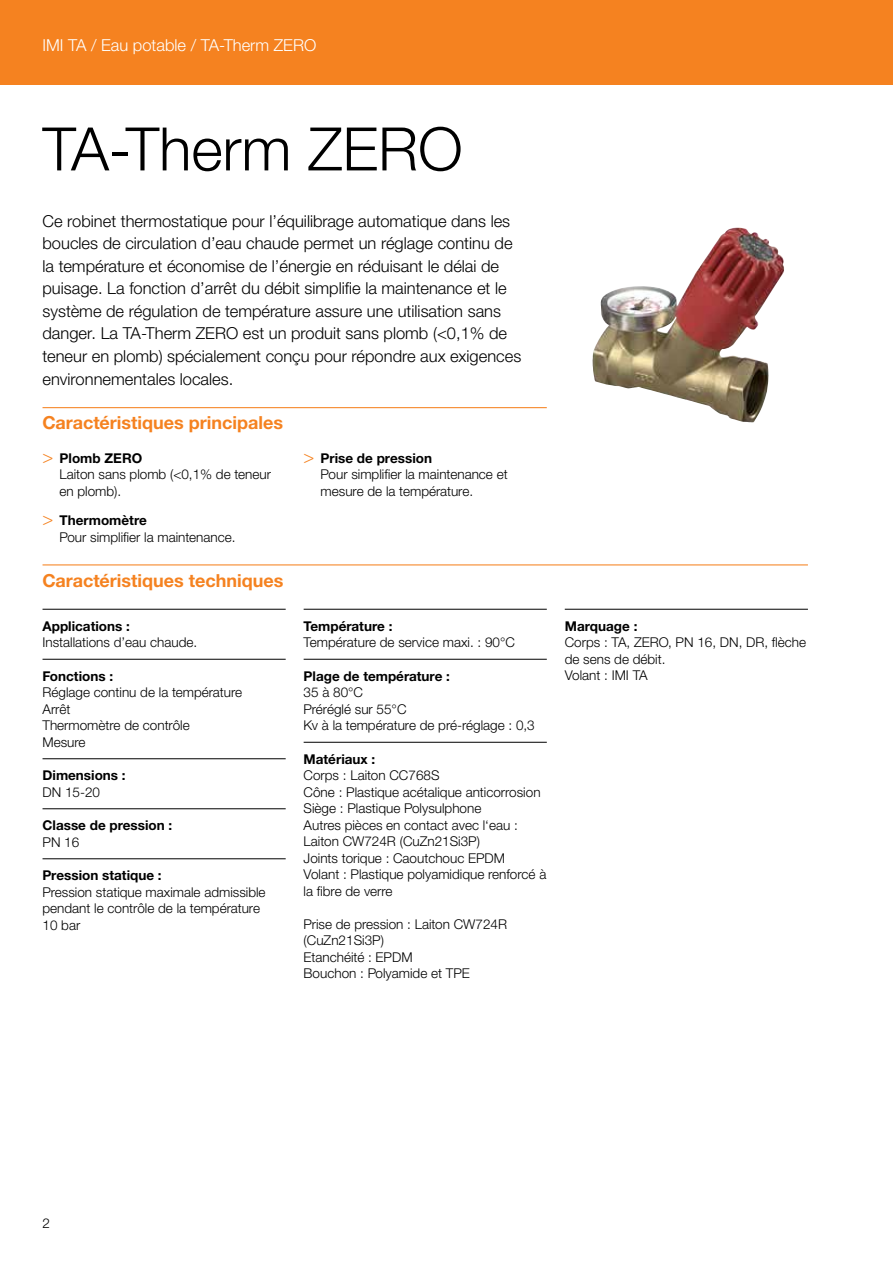
<style>
.page{position:relative;width:893px;height:1263px;background:#fff}
.page>*{position:absolute;margin:0;border:0;box-sizing:border-box;transform-origin:0 0}
.t1{font:300 60px "Helvetica Neue LTW1 G";color:#000}
.t2{font:700 18px "Helvetica Neue LTW1 G";color:#f58220}
.t3{font:300 16.5px/22.5px "Helvetica Neue LTW1 G";color:#000}
.t4{font:300 16.5px "Helvetica Neue LTW1 G";color:#fff}
.t5{font:300 13.5px/16.5px "Helvetica Neue LTW1 G";color:#000}
.t6{font:700 13.5px "Helvetica Neue LTW1 G";color:#000}
.s1{font-family:"Helvetica Neue LT Std";font-size:18px;color:#f58220}
.s2{font-weight:700}
</style>
<div class="page">
<div style="left:0;top:0;width:893px;height:85px;background:#f58220"></div>
<hr style="left:43px;top:407px;width:504px;height:1px;background:#f58220">
<hr style="left:43px;top:564px;width:765px;height:1px;background:#f58220">
<hr style="left:43px;top:609px;width:243px;height:1px;background:#000">
<hr style="left:43px;top:659px;width:243px;height:1px;background:#000">
<hr style="left:43px;top:758px;width:243px;height:1px;background:#000">
<hr style="left:43px;top:808px;width:243px;height:1px;background:#000">
<hr style="left:43px;top:858px;width:243px;height:1px;background:#000">
<hr style="left:304px;top:609px;width:243px;height:1px;background:#000">
<hr style="left:304px;top:659px;width:243px;height:1px;background:#000">
<hr style="left:304px;top:742px;width:243px;height:1px;background:#000">
<hr style="left:565px;top:609px;width:243px;height:1px;background:#000">
<img style="left:592px;top:230px;width:192px;height:192px">
<p class="t4" style="left:43px;top:35px;width:275px">IMI TA / Eau potable / TA-Therm ZERO</p>
<h1 class="t1" style="left:43px;top:112px;width:422px">TA-Therm ZERO</h1>
<p class="t3" style="left:43px;top:210px;width:480px">Ce robinet thermostatique pour l’équilibrage automatique dans les boucles de circulation d’eau chaude permet un réglage continu de la température et économise de l’énergie en réduisant le délai de puisage. La fonction d’arrêt du débit simplifie la maintenance et le système de régulation de température assure une utilisation sans danger. La TA-Therm ZERO est un produit sans plomb (&lt;0,1% de teneur en plomb) spécialement conçu pour répondre aux exigences environnementales locales.</p>
<h2 class="t2" style="left:43px;top:412px;width:242px">Caractéristiques principales</h2>
<p class="t5" style="left:60px;top:450px;width:213px;text-indent:-17px"><span class="s1">&gt;</span> <span class="s2">Plomb ZERO<br></span>Laiton sans plomb (&lt;0,1% de teneur en plomb).</p>
<p class="t5" style="left:60px;top:512px;width:178px;text-indent:-17px"><span class="s1">&gt;</span> <span class="s2">Thermomètre<br></span>Pour simplifier la maintenance.</p>
<p class="t5" style="left:321px;top:450px;width:189px;text-indent:-17px"><span class="s1">&gt;</span> <span class="s2">Prise de pression<br></span>Pour simplifier la maintenance et mesure de la température.</p>
<h2 class="t2" style="left:43px;top:569px;width:242px">Caractéristiques techniques</h2>
<p class="t6" style="left:43px;top:618px;width:89px">Applications :</p>
<p class="t5" style="left:43px;top:634px;width:156px">Installations d’eau chaude.</p>
<p class="t6" style="left:43px;top:668px;width:72px">Fonctions :</p>
<p class="t5" style="left:43px;top:684px;width:201px">Réglage continu de la température<br>Arrêt<br>Thermomètre de contrôle<br>Mesure</p>
<p class="t6" style="left:43px;top:767px;width:85px">Dimensions :</p>
<p class="t5" style="left:43px;top:784px;width:59px">DN 15-20</p>
<p class="t6" style="left:43px;top:817px;width:131px">Classe de pression :</p>
<p class="t5" style="left:43px;top:834px;width:38px">PN 16</p>
<p class="t6" style="left:43px;top:867px;width:121px">Pression statique :</p>
<p class="t5" style="left:43px;top:884px;width:225px">Pression statique maximale admissible pendant le contrôle de la température<br>10 bar</p>
<p class="t6" style="left:304px;top:618px;width:90px">Température :</p>
<p class="t5" style="left:304px;top:634px;width:213px">Température de service maxi. : 90°C</p>
<p class="t6" style="left:304px;top:668px;width:148px">Plage de température :</p>
<p class="t5" style="left:304px;top:684px;width:233px">35 à 80°C<br>Préréglé sur 55°C<br>Kv à la température de pré-réglage : 0,3</p>
<p class="t6" style="left:304px;top:751px;width:73px">Matériaux :</p>
<p class="t5" style="left:304px;top:767px;width:244px">Corps : Laiton CC768S<br>Cône : Plastique acétalique anticorrosion<br>Siège : Plastique Polysulphone<br>Autres pièces en contact avec l‘eau :<br>Laiton CW724R (CuZn21Si3P)<br>Joints torique : Caoutchouc EPDM<br>Volant : Plastique polyamidique renforcé à la fibre de verre</p>
<p class="t5" style="left:304px;top:916px;width:205px">Prise de pression : Laiton CW724R (CuZn21Si3P)<br>Etanchéité : EPDM<br>Bouchon : Polyamide et TPE</p>
<p class="t6" style="left:565px;top:618px;width:74px">Marquage :</p>
<p class="t5" style="left:565px;top:634px;width:243px">Corps : TA, ZERO, PN 16, DN, DR, flèche de sens de débit.<br>Volant : IMI TA</p>
<p class="t5" style="left:43px;top:1215px;width:9px">2</p>
</div>
